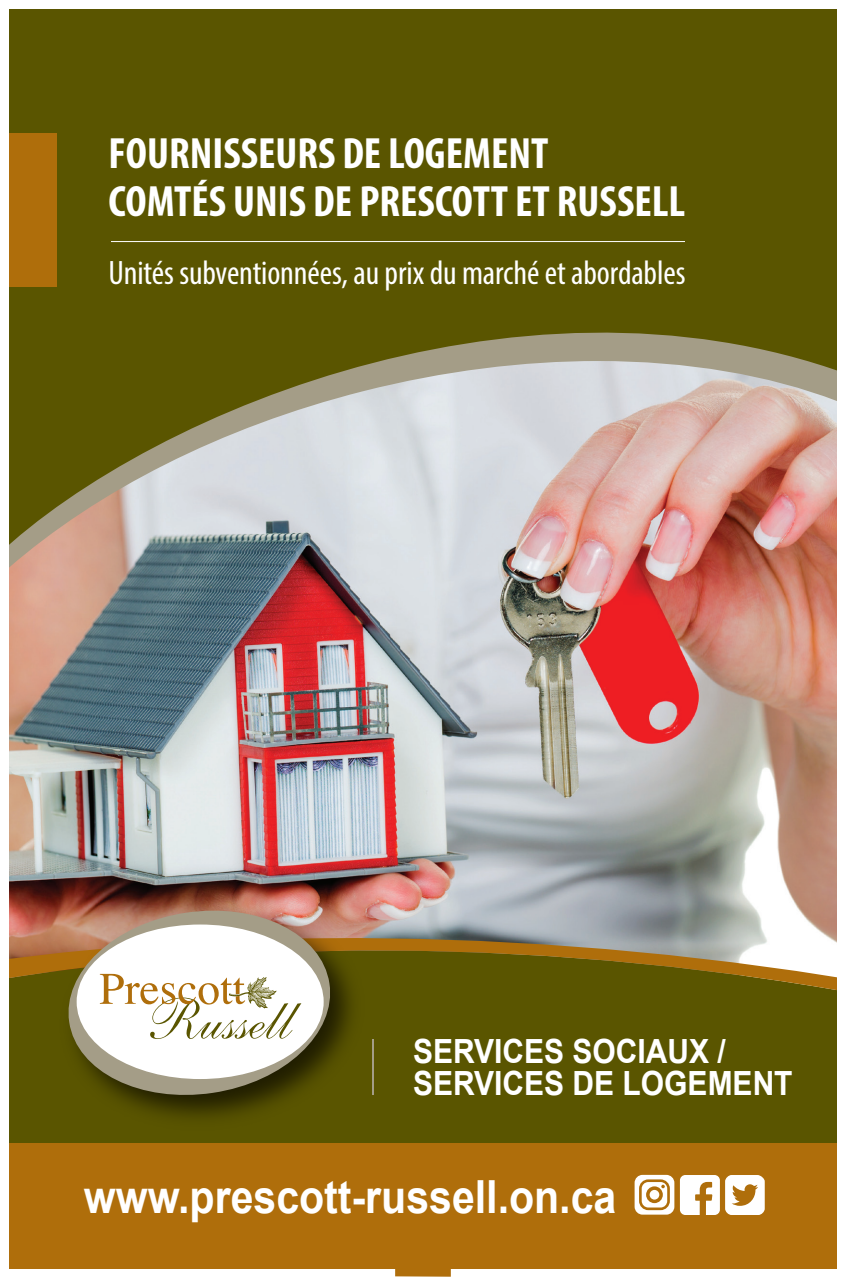
<style>
.page{position:relative;width:846px;height:1278px;background:#fff}
.page>*{position:absolute;margin:0;border:0;box-sizing:border-box;transform-origin:0 0}
.t1{font:700 45.6px "Arial";color:#fff;scale:.9 1}
.t2{font:700 condensed 44px/48px "Myriad Pro";color:#fff}
.t3{font:condensed 34px "Myriad Pro";letter-spacing:-.005em;color:#fff}
.t4{font:700 33.4px/32px "Arial";color:#fff;scale:.9 1}
.t5{font:condensed 24px "Myriad Pro";color:#fff}
</style>
<div class="page">
<div style="left:9px;top:9px;width:828px;height:624px;background:#5a5500"></div>
<div style="left:9px;top:133px;width:48px;height:154px;background:#af6e0b"></div>
<svg style="left:381px;top:332px;width:426px;height:29px;fill:#a49d87"></svg>
<img style="left:9px;top:361px;width:828px;height:561px">
<div style="left:9px;top:1013px;width:828px;height:131px;background:#5a5500"></div>
<svg style="left:9px;top:922px;width:828px;height:91px;background:#84783d"></svg>
<img style="left:53px;top:896px;width:319px;height:240px">
<svg style="left:62px;top:902px;width:275px;height:202px;background:#856e46"></svg>
<div style="left:77px;top:925px;width:247px;height:154px;background:#fff;border-radius:50%"></div>
<svg style="left:100px;top:974px;width:201px;height:65px"></svg>
<hr style="left:372px;top:1039px;width:2px;height:56px;background:#a49d87">
<div style="left:9px;top:1144px;width:828px;height:125px;background:#af6e0b"></div>
<svg style="left:680px;top:1175px;width:85px;height:40px"></svg>
<div style="left:635px;top:1175px;width:39px;height:40px;background:#fff;border-radius:8px"></div>
<svg style="left:639px;top:1179px;width:31px;height:31px"></svg>
<hr style="left:111px;top:241px;width:574px;height:1px;background:#fff">
<svg style="left:395px;top:1269px;width:56px;height:8px"></svg>
<h1 class="t2" style="left:109px;top:128px;width:578px">FOURNISSEURS DE LOGEMENT<br>COMTÉS UNIS DE PRESCOTT ET RUSSELL</h1>
<p class="t3" style="left:109px;top:252px;width:578px">Unités subventionnées, au prix du marché et abordables</p>
<p class="t4" style="left:413px;top:1035px;width:423px">SERVICES SOCIAUX /<br>SERVICES DE LOGEMENT</p>
<p class="t1" style="left:84px;top:1172px;width:593px">www.prescott-russell.on.ca</p>
<p class="t5" style="left:418px;top:1201px;width:11px">1</p>
</div>
